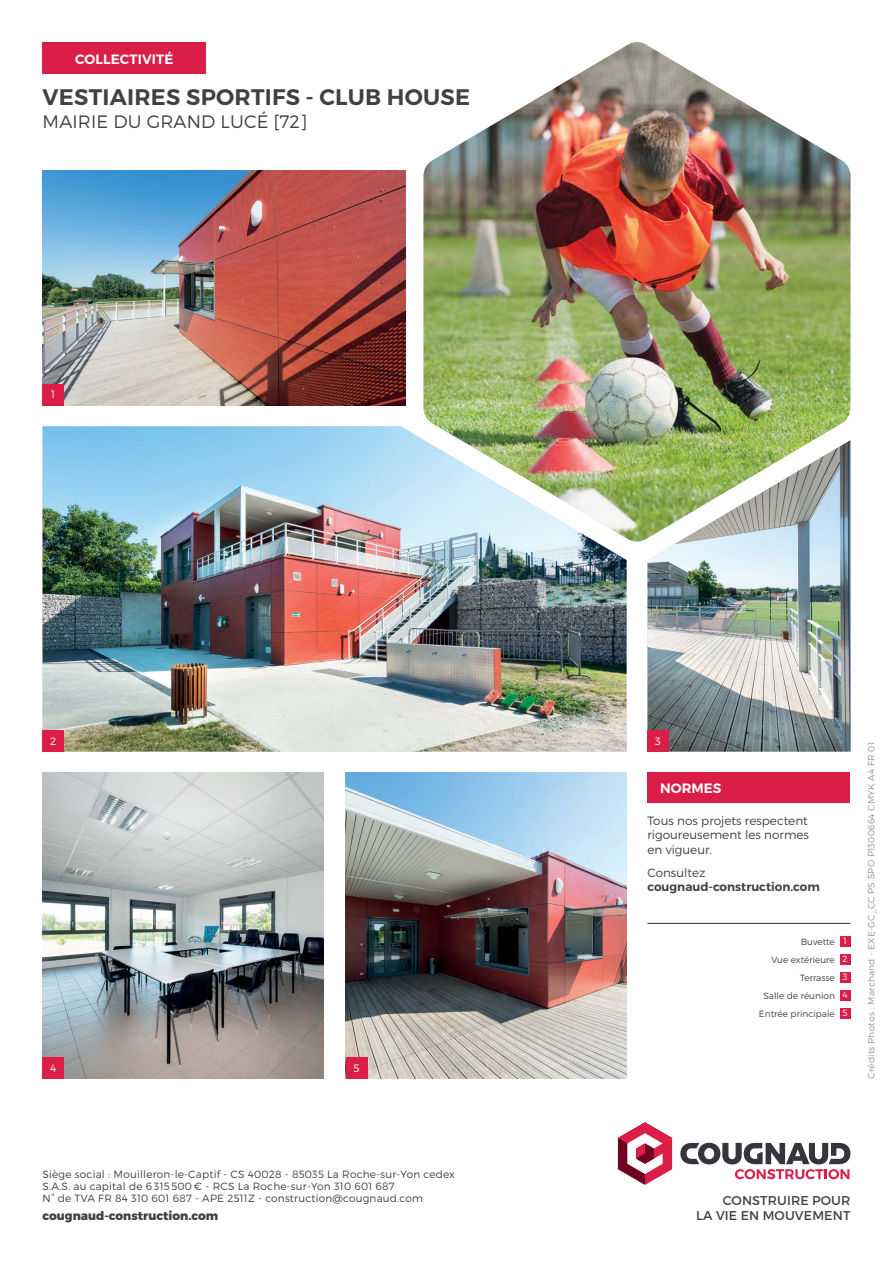
<style>
.page{position:relative;width:893px;height:1263px;background:#fff}
.page>*{position:absolute;margin:0;border:0;box-sizing:border-box;transform-origin:0 0}
.t1{font:600 22.5px "Montserrat";letter-spacing:.01em;color:#414042}
.t2{font:300 18px "Montserrat";letter-spacing:.01em;color:#414042}
.t3{font:600 13.5px "Montserrat";letter-spacing:.01em;color:#fff}
.t4{font:12.75px/15.8px "Montserrat";letter-spacing:.01em;color:#414042;text-align:right}
.t5{font:300 12px/14.4px "Montserrat";color:#414042;text-align:justify}
.t6{font:600 12px "Montserrat";color:#414042}
.t7{font:800 12px "Montserrat";color:#414042}
.t8{font:300 10.65px "Montserrat";color:#fff}
.t9{font:300 10.5px/12px "Montserrat";letter-spacing:.02em;color:#414042}
.t10{font:300 9px/18px "Montserrat";color:#414042;text-align:right}
.t11{font:300 9px "Montserrat";letter-spacing:.02em;color:#939598}
.s1{color:#fff}
</style>
<div class="page">
<img style="left:43px;top:772px;width:280px;height:307px">
<img style="left:43px;top:170px;width:362px;height:235px">
<img style="left:346px;top:772px;width:281px;height:307px">
<img style="left:647px;top:542px;width:203px;height:210px">
<img style="left:43px;top:426px;width:584px;height:326px">
<img style="left:423px;top:42px;width:427px;height:500px">
<hr style="left:647px;top:923px;width:203px;height:1px;background:#414042">
<div style="left:43px;top:43px;width:163px;height:31px;background:#da1e48"></div>
<div style="left:647px;top:772px;width:203px;height:30px;background:#da1e48"></div>
<div style="left:840px;top:936px;width:10px;height:11px;background:#da1e48"></div>
<div style="left:840px;top:954px;width:10px;height:11px;background:#da1e48"></div>
<div style="left:840px;top:972px;width:10px;height:11px;background:#da1e48"></div>
<div style="left:840px;top:990px;width:10px;height:11px;background:#da1e48"></div>
<div style="left:840px;top:1008px;width:10px;height:11px;background:#da1e48"></div>
<svg style="left:680px;top:1143px;width:170px;height:36px"></svg>
<svg style="left:618px;top:1122px;width:54px;height:63px"></svg>
<div style="left:43px;top:730px;width:21px;height:22px;background:#da1e48"></div>
<div style="left:43px;top:1057px;width:21px;height:22px;background:#da1e48"></div>
<div style="left:43px;top:384px;width:21px;height:21px;background:#da1e48"></div>
<div style="left:346px;top:1057px;width:21px;height:22px;background:#da1e48"></div>
<div style="left:647px;top:730px;width:22px;height:22px;background:#da1e48"></div>
<p class="t3" style="left:75px;top:50px;width:100px">COLLECTIVITÉ</p>
<h1 class="t1" style="left:43px;top:83px;width:429px">VESTIAIRES SPORTIFS - CLUB HOUSE</h1>
<h2 class="t2" style="left:43px;top:110px;width:266px">MAIRIE DU GRAND LUCÉ [72]</h2>
<p class="t8" style="left:51px;top:388px;width:5px">1</p>
<p class="t8" style="left:50px;top:734px;width:8px">2</p>
<p class="t8" style="left:50px;top:1061px;width:8px">4</p>
<p class="t8" style="left:354px;top:1061px;width:8px">5</p>
<p class="t9" style="left:43px;top:1168px;width:414px">Siège social : Mouilleron-le-Captif - CS 40028 - 85035 La Roche-sur-Yon cedex<br>S.A.S. au capital de 6 315 500 € - RCS La Roche-sur-Yon 310 601 687<br>N° de TVA FR 84 310 601 687 - APE 2511Z - construction@cougnaud.com</p>
<p class="t7" style="left:43px;top:1209px;width:177px">cougnaud-construction.com</p>
<p class="t8" style="left:655px;top:734px;width:7px">3</p>
<p class="t3" style="left:660px;top:779px;width:63px">NORMES</p>
<p class="t5" style="left:647px;top:813px;width:163px">Tous nos projets respectent rigoureusement les normes en vigueur.</p>
<p class="t5" style="left:647px;top:865px;width:59px">Consultez</p>
<p class="t6" style="left:647px;top:879px;width:174px">cougnaud-construction.com</p>
<p class="t10" style="left:759px;top:933px;width:90px">Buvette <span class="s1">1<br></span>Vue extérieure <span class="s1">2<br></span>Terrasse <span class="s1">3<br></span>Salle de réunion <span class="s1">4<br></span>Entrée principale <span class="s1">5</span></p>
<p class="t11" style="left:866px;top:1079px;width:338px;rotate:-90deg">Crédits Photos : Marchand - EXE-GC_CC PS SPO P1300664 CMYK A4 FR 01</p>
<p class="t4" style="left:696px;top:1192px;width:156px">CONSTRUIRE POUR<br>LA VIE EN MOUVEMENT</p>
</div>
